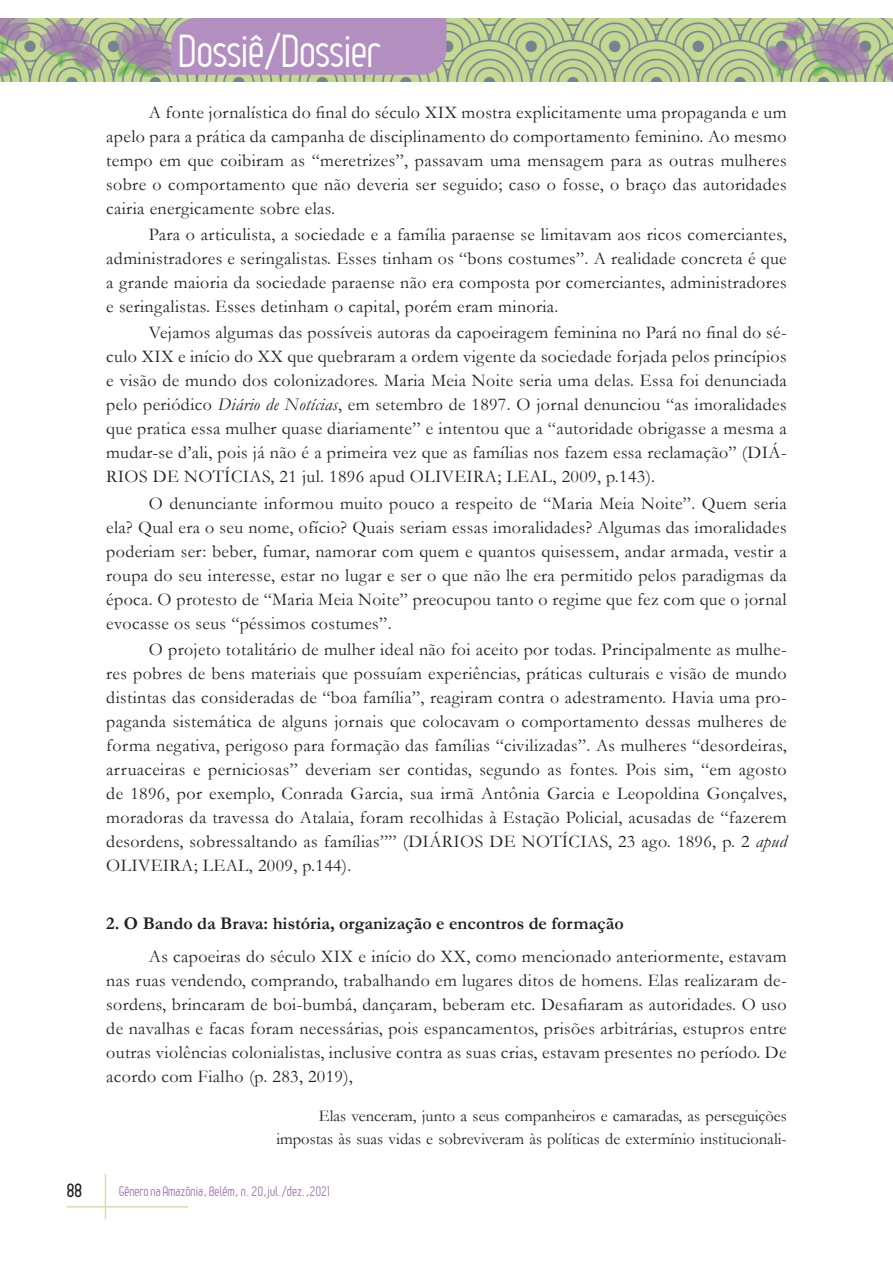
<style>
.page{position:relative;width:893px;height:1263px;background:#fff}
.page>*{position:absolute;margin:0;border:0;box-sizing:border-box;transform-origin:0 0}
.t1{font:45px "Leger";letter-spacing:-.01em;color:#fff}
.Texto{font:18px/24px "Garamond";letter-spacing:.02em;color:#231f20;text-align:justify}
.Título_bullet{font:700 18px "Garamond";color:#231f20}
.t2{font:700 18px "Leger";color:#231f20}
.Citação{font:16.5px/22.5px "Garamond";color:#231f20;text-align:right}
.t3{font:13.5px "Leger";color:#9f73af}
.s1{font-style:italic}
</style>
<div class="page">
<hr style="left:105px;top:1174px;width:1px;height:45px;background:#d2e0ac">
<hr style="left:67px;top:1206px;width:121px;height:1px;background:#d2e0ac">
<img style="left:0;top:18px;width:893px;height:64px">
<div style="left:171px;top:18px;width:275px;height:57px;background:#b28fc0"></div>
<h1 class="t1" style="left:179px;top:26px;width:203px">Dossiê/Dossier</h1>
<p class="Texto" style="left:106px;top:100px;width:682px;text-indent:43px">A fonte jornalística do final do século XIX mostra explicitamente uma propaganda e um apelo para a prática da campanha de disciplinamento do comportamento feminino. Ao mesmo tempo em que coibiram as “meretrizes”, passavam uma mensagem para as outras mulheres sobre o comportamento que não deveria ser seguido; caso o fosse, o braço das autoridades cairia energicamente sobre elas.</p>
<p class="Texto" style="left:106px;top:222px;width:682px;text-indent:43px">Para o articulista, a sociedade e a família paraense se limitavam aos ricos comerciantes, administradores e seringalistas. Esses tinham os “bons costumes”. A realidade concreta é que a grande maioria da sociedade paraense não era composta por comerciantes, administradores e seringalistas. Esses detinham o capital, porém eram minoria.</p>
<p class="Texto" style="left:106px;top:320px;width:682px;text-indent:43px">Vejamos algumas das possíveis autoras da capoeiragem feminina no Pará no final do sé&shy;culo XIX e início do XX que quebraram a ordem vigente da sociedade forjada pelos princípios e visão de mundo dos colonizadores. Maria Meia Noite seria uma delas. Essa foi denunciada pelo periódico <span class="s1">Diário de Notícias</span>, em setembro de 1897. O jornal denunciou “as imoralidades que pratica essa mulher quase diariamente” e intentou que a “autoridade obrigasse a mesma a mudar-se d’ali, pois já não é a primeira vez que as famílias nos fazem essa reclamação” (DIÁ-RIOS DE NOTÍCIAS, 21 jul. 1896 apud OLIVEIRA; LEAL, 2009, p.143).</p>
<p class="Texto" style="left:106px;top:490px;width:682px;text-indent:43px">O denunciante informou muito pouco a respeito de “Maria Meia Noite”. Quem seria ela? Qual era o seu nome, ofício? Quais seriam essas imoralidades? Algumas das imoralidades poderiam ser: beber, fumar, namorar com quem e quantos quisessem, andar armada, vestir a roupa do seu interesse, estar no lugar e ser o que não lhe era permitido pelos paradigmas da época. O protesto de “Maria Meia Noite” preocupou tanto o regime que fez com que o jornal evocasse os seus “péssimos costumes”.</p>
<p class="Texto" style="left:106px;top:636px;width:682px;text-indent:43px">O projeto totalitário de mulher ideal não foi aceito por todas. Principalmente as mulhe&shy;res pobres de bens materiais que possuíam experiências, práticas culturais e visão de mundo distintas das consideradas de “boa família”, reagiram contra o adestramento. Havia uma pro&shy;paganda sistemática de alguns jornais que colocavam o comportamento dessas mulheres de forma negativa, perigoso para formação das famílias “civilizadas”. As mulheres “desordeiras, arruaceiras e perniciosas” deveriam ser contidas, segundo as fontes. Pois sim, “em agosto de 1896, por exemplo, Conrada Garcia, sua irmã Antônia Garcia e Leopoldina Gonçalves, moradoras da travessa do Atalaia, foram recolhidas à Estação Policial, acusadas de “fazerem desordens, sobressaltando as famílias”” (DIÁRIOS DE NOTÍCIAS, 23 ago. 1896, p. 2 <span class="s1">apud </span>OLIVEIRA; LEAL, 2009, p.144).</p>
<p class="Título_bullet" style="left:106px;top:911px;width:519px">2. O Bando da Brava: história, organização e encontros de formação</p>
<p class="Texto" style="left:106px;top:944px;width:682px;text-indent:43px">As capoeiras do século XIX e início do XX, como mencionado anteriormente, estavam nas ruas vendendo, comprando, trabalhando em lugares ditos de homens. Elas realizaram de&shy;sordens, brincaram de boi-bumbá, dançaram, beberam etc. Desafiaram as autoridades. O uso de navalhas e facas foram necessárias, pois espancamentos, prisões arbitrárias, estupros entre outras violências colonialistas, inclusive contra as suas crias, estavam presentes no período. De acordo com Fialho (p. 283, 2019),</p>
<p class="Citação" style="left:276px;top:1104px;width:512px">Elas venceram, junto a seus companheiros e camaradas, as perseguições impostas às suas vidas e sobreviveram às políticas de extermínio institucionali-</p>
<p class="t2" style="left:67px;top:1180px;width:17px">88</p>
<p class="t3" style="left:119px;top:1183px;width:213px">Gênero na Amazônia, Belém, n. 20,jul./dez.,2021</p>
</div>
